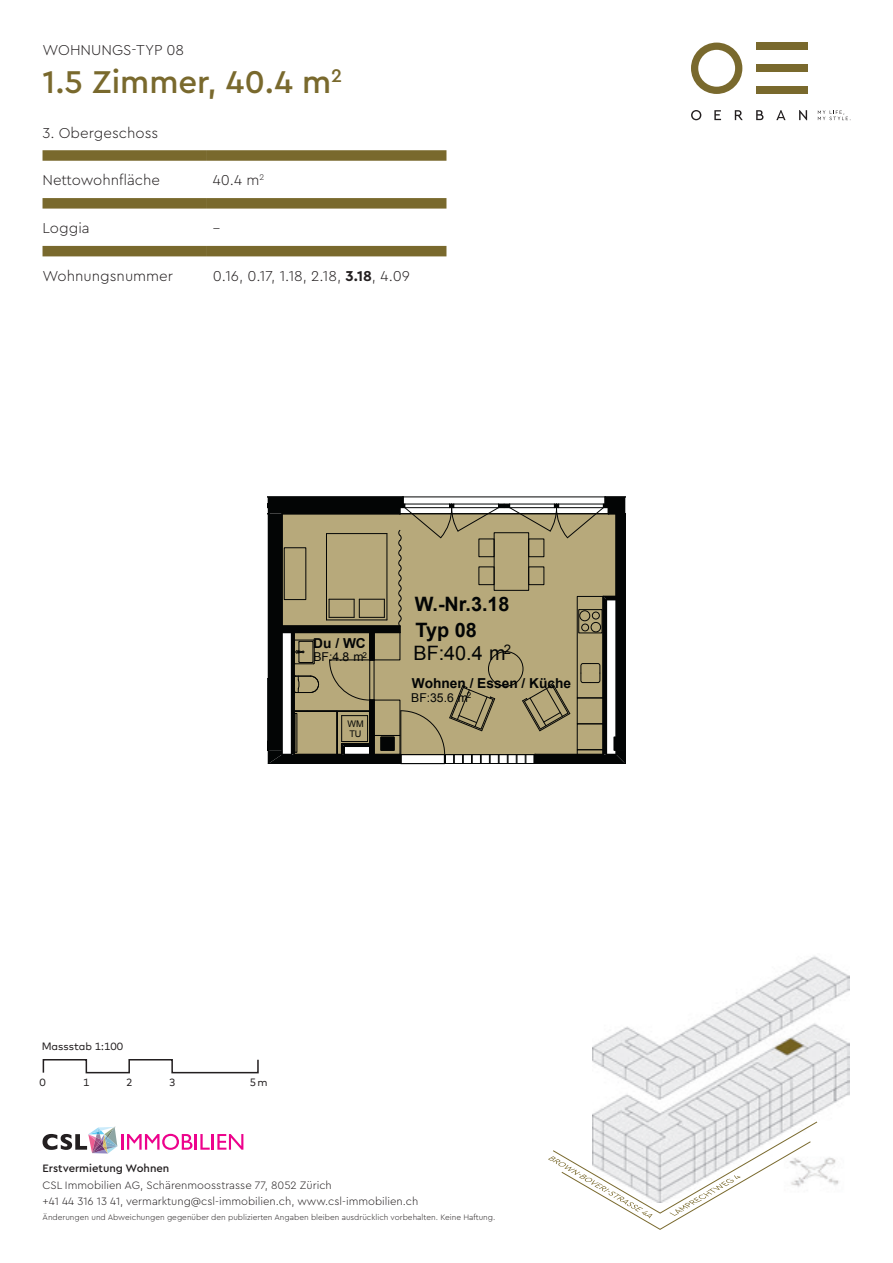
<style>
.page{position:relative;width:893px;height:1263px;background:#fff}
.page>*{position:absolute;margin:0;border:0;box-sizing:border-box;transform-origin:0 0}
.t1{font:500 33px "Cera Pro";color:#79692d}
.t2{font:700 19.8px/25.5px "Arial";color:#030505}
.t3{font:19.8px "Arial";color:#030505}
.t4{font:300 15px "Cera Pro";color:#231f20}
.t5{font:700 13.65px "Arial";color:#030505}
.t6{font:12.15px "Arial";color:#030505}
.t7{font:700 12.15px/14.2px "Times New Roman";color:#000001}
.t8{font:300 11.25px/16.5px "Cera Pro";color:#231f20}
.t9{font:500 11.25px "Cera Pro";color:#231f20}
.t10{font:10.65px "Mark Offc Pro";letter-spacing:.005em;color:#231f20}
.t11{font:10.65px "Mark Offc Pro";letter-spacing:.035em;color:#231f20}
.t12{font:9.15px/10.2px "Arial";color:#030505}
.t13{font:300 8.25px "Cera Pro";color:#231f20}
.s1{font-weight:700}
</style>
<div class="page">
<img style="left:593px;top:956px;width:257px;height:229px">
<hr style="left:605px;top:496px;width:20px;height:2px;background:#030505">
<hr style="left:268px;top:496px;width:135px;height:2px;background:#030505">
<svg style="left:268px;top:497px;width:358px;height:268px;background:#968d6b"></svg>
<div style="left:380px;top:736px;width:15px;height:15px;border:1px solid #030505"></div>
<hr style="left:121px;top:1134px;width:3px;height:16px;background:#ed028c">
<svg style="left:127px;top:1134px;width:116px;height:16px"></svg>
<svg style="left:43px;top:1127px;width:74px;height:27px"></svg>
<svg style="left:42px;top:1059px;width:217px;height:15px"></svg>
<svg style="left:691px;top:110px;width:10px;height:10px"></svg>
<svg style="left:714px;top:110px;width:7px;height:10px"></svg>
<svg style="left:735px;top:110px;width:8px;height:10px"></svg>
<svg style="left:756px;top:110px;width:7px;height:10px"></svg>
<svg style="left:776px;top:110px;width:9px;height:10px"></svg>
<svg style="left:799px;top:110px;width:8px;height:10px"></svg>
<svg style="left:691px;top:43px;width:51px;height:51px"></svg>
<div style="left:756px;top:43px;width:51px;height:7px;background:#79692d"></div>
<div style="left:756px;top:87px;width:51px;height:7px;background:#79692d"></div>
<div style="left:756px;top:65px;width:51px;height:7px;background:#79692d"></div>
<svg style="left:818px;top:110px;width:33px;height:11px"></svg>
<svg style="left:548px;top:1121px;width:269px;height:109px"></svg>
<div style="left:43px;top:150px;width:164px;height:11px;background:#79692d"></div>
<div style="left:207px;top:150px;width:239px;height:11px;background:#79692d"></div>
<div style="left:43px;top:198px;width:164px;height:11px;background:#79692d"></div>
<div style="left:207px;top:198px;width:239px;height:11px;background:#79692d"></div>
<div style="left:43px;top:246px;width:164px;height:10px;background:#79692d"></div>
<div style="left:207px;top:246px;width:239px;height:10px;background:#79692d"></div>
<h3 class="t4" style="left:43px;top:40px;width:143px">WOHNUNGS-TYP 08</h3>
<h1 class="t1" style="left:43px;top:60px;width:301px">1.5 Zimmer, 40.4 m<sup>2</sup></h1>
<h3 class="t4" style="left:43px;top:123px;width:117px">3. Obergeschoss</h3>
<h3 class="t4" style="left:43px;top:170px;width:119px">Nettowohnfläche</h3>
<h3 class="t4" style="left:213px;top:170px;width:53px">40.4 m<sup>2</sup></h3>
<h3 class="t4" style="left:43px;top:218px;width:49px">Loggia</h3>
<h3 class="t4" style="left:213px;top:218px;width:9px">–</h3>
<h3 class="t4" style="left:43px;top:266px;width:132px">Wohnungsnummer</h3>
<h3 class="t4" style="left:213px;top:266px;width:199px">0.16, 0.17, 1.18, 2.18, <span class="s1">3.18</span>, 4.09</h3>
<p class="t11" style="left:232px;top:268px;width:112px">C1.W501, C1.W601</p>
<p class="t5" style="left:313px;top:634px;width:54px">Du / WC</p>
<p class="t6" style="left:313px;top:649px;width:55px">BF:4.8 m<sup>2</sup></p>
<p class="t12" style="left:348px;top:718px;width:18px">WM<br>TU</p>
<h2 class="t2" style="left:415px;top:592px;width:96px">W.-Nr.3.18<br>Typ 08</h2>
<h2 class="t3" style="left:414px;top:640px;width:99px">BF:40.4 m<sup>2</sup></h2>
<p class="t5" style="left:412px;top:674px;width:161px">Wohnen / Essen / Küche</p>
<p class="t6" style="left:411px;top:690px;width:61px">BF:35.6 m<sup>2</sup></p>
<p class="t10" style="left:42px;top:1039px;width:83px">Massstab 1:100</p>
<p class="t10" style="left:39px;top:1074px;width:8px">0</p>
<p class="t10" style="left:83px;top:1074px;width:8px">1</p>
<p class="t10" style="left:126px;top:1074px;width:8px">2</p>
<p class="t10" style="left:169px;top:1074px;width:8px">3</p>
<p class="t10" style="left:250px;top:1074px;width:19px">5m</p>
<p class="t9" style="left:43px;top:1161px;width:128px">Erstvermietung Wohnen</p>
<p class="t8" style="left:43px;top:1176px;width:377px">CSL Immobilien AG, Schärenmoosstrasse 77, 8052 Zürich<br>+41 44 316 13 41, vermarktung@csl-immobilien.ch, www.csl-immobilien.ch</p>
<p class="t13" style="left:43px;top:1212px;width:454px">Änderungen und Abweichungen gegenüber den publizierten Angaben bleiben ausdrücklich vorbehalten. Keine Haftung.</p>
<p class="t7" style="left:168px;top:1177px;width:50px">C1.W501<br>C1.W601</p>
</div>
